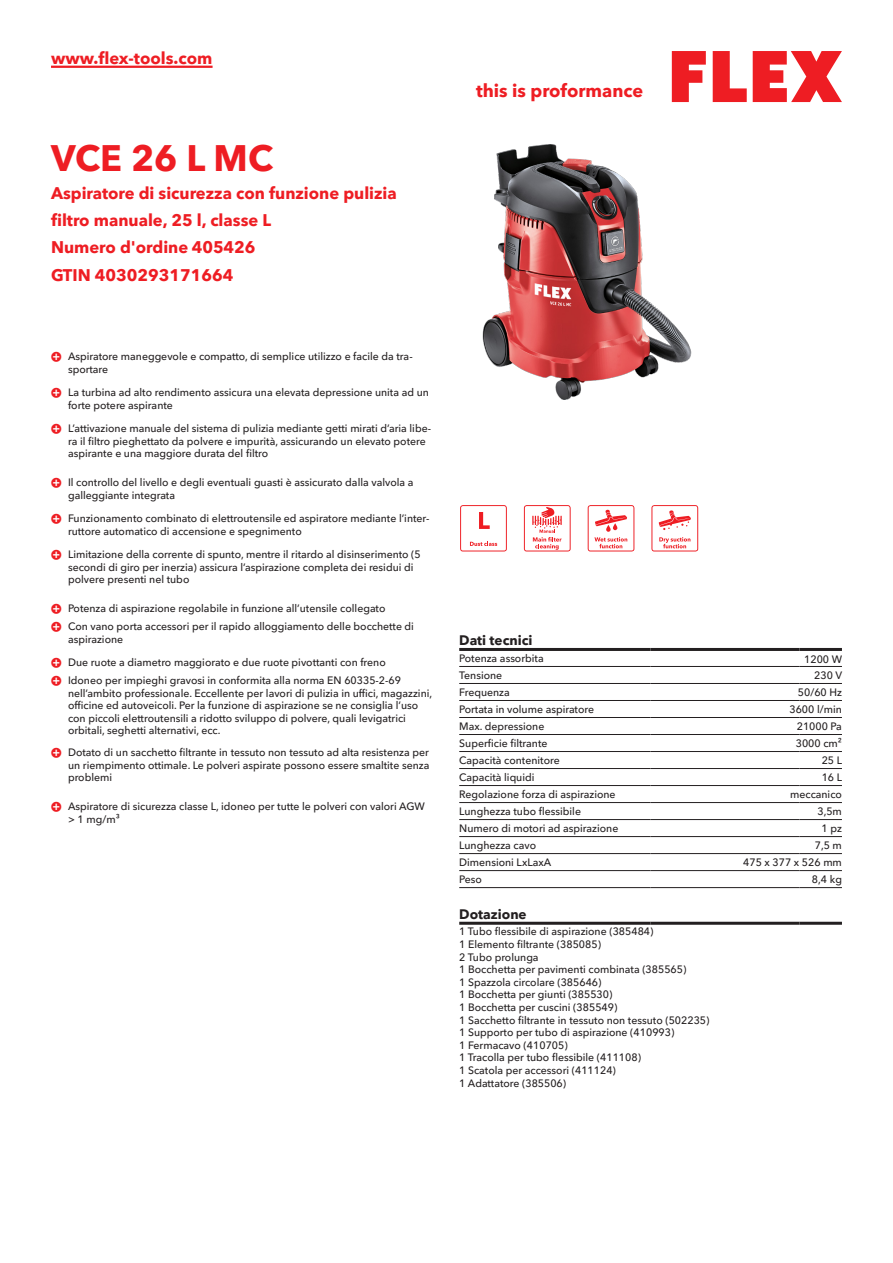
<style>
.page{position:relative;width:893px;height:1263px;background:#fff}
.page>*{position:absolute;margin:0;border:0;box-sizing:border-box;transform-origin:0 0}
.CB_AF_Product-name{font:700 36px "Avenir Next W1 G";color:#ee1d23}
.t1{font:700 18px "Avenir Next W1 G";color:#ee1d23}
.CB_AF_Product-short{font:700 16.5px/27px "Avenir Next W1 G";color:#ee1d23}
.CB_AF_Order-number{font:700 16.5px "Avenir Next W1 G";color:#ee1d23}
.CB_AF_Table-headline{font:700 13.5px "Avenir Next W1 G";color:#231f20}
.CB_AF_Table-specific{font:500 10.5px/12.6px "Avenir Next W1 G";color:#231f20}
</style>
<div class="page">
<svg style="left:672px;top:51px;width:34px;height:51px"></svg>
<svg style="left:713px;top:51px;width:34px;height:51px"></svg>
<svg style="left:753px;top:51px;width:89px;height:51px"></svg>
<hr style="left:51px;top:66px;width:162px;height:2px;background:#ee1d23">
<img style="left:482px;top:144px;width:210px;height:255px">
<hr style="left:459px;top:666px;width:192px;height:1px;background:#231f20">
<hr style="left:651px;top:666px;width:148px;height:1px;background:#231f20">
<hr style="left:799px;top:666px;width:43px;height:1px;background:#231f20">
<hr style="left:459px;top:683px;width:192px;height:1px;background:#231f20">
<hr style="left:651px;top:683px;width:148px;height:1px;background:#231f20">
<hr style="left:799px;top:683px;width:43px;height:1px;background:#231f20">
<hr style="left:459px;top:700px;width:192px;height:1px;background:#231f20">
<hr style="left:651px;top:700px;width:148px;height:1px;background:#231f20">
<hr style="left:799px;top:700px;width:43px;height:1px;background:#231f20">
<hr style="left:459px;top:717px;width:192px;height:1px;background:#231f20">
<hr style="left:651px;top:717px;width:148px;height:1px;background:#231f20">
<hr style="left:799px;top:717px;width:43px;height:1px;background:#231f20">
<hr style="left:459px;top:734px;width:192px;height:1px;background:#231f20">
<hr style="left:651px;top:734px;width:148px;height:1px;background:#231f20">
<hr style="left:799px;top:734px;width:43px;height:1px;background:#231f20">
<hr style="left:459px;top:751px;width:192px;height:1px;background:#231f20">
<hr style="left:651px;top:751px;width:148px;height:1px;background:#231f20">
<hr style="left:799px;top:751px;width:43px;height:1px;background:#231f20">
<hr style="left:459px;top:768px;width:192px;height:1px;background:#231f20">
<hr style="left:651px;top:768px;width:148px;height:1px;background:#231f20">
<hr style="left:799px;top:768px;width:43px;height:1px;background:#231f20">
<hr style="left:459px;top:785px;width:192px;height:1px;background:#231f20">
<hr style="left:651px;top:785px;width:148px;height:1px;background:#231f20">
<hr style="left:799px;top:785px;width:43px;height:1px;background:#231f20">
<hr style="left:459px;top:802px;width:192px;height:1px;background:#231f20">
<hr style="left:651px;top:802px;width:148px;height:1px;background:#231f20">
<hr style="left:799px;top:802px;width:43px;height:1px;background:#231f20">
<hr style="left:459px;top:819px;width:192px;height:1px;background:#231f20">
<hr style="left:651px;top:819px;width:148px;height:1px;background:#231f20">
<hr style="left:799px;top:819px;width:43px;height:1px;background:#231f20">
<hr style="left:459px;top:836px;width:192px;height:1px;background:#231f20">
<hr style="left:651px;top:836px;width:148px;height:1px;background:#231f20">
<hr style="left:799px;top:836px;width:43px;height:1px;background:#231f20">
<hr style="left:459px;top:853px;width:192px;height:1px;background:#231f20">
<hr style="left:651px;top:853px;width:148px;height:1px;background:#231f20">
<hr style="left:799px;top:853px;width:43px;height:1px;background:#231f20">
<hr style="left:459px;top:870px;width:192px;height:1px;background:#231f20">
<hr style="left:651px;top:870px;width:148px;height:1px;background:#231f20">
<hr style="left:799px;top:870px;width:43px;height:1px;background:#231f20">
<hr style="left:459px;top:887px;width:192px;height:1px;background:#231f20">
<hr style="left:651px;top:887px;width:148px;height:1px;background:#231f20">
<hr style="left:799px;top:887px;width:43px;height:1px;background:#231f20">
<hr style="left:459px;top:648px;width:192px;height:3px;background:#231f20">
<hr style="left:651px;top:648px;width:148px;height:3px;background:#231f20">
<hr style="left:799px;top:648px;width:43px;height:3px;background:#231f20">
<hr style="left:459px;top:922px;width:192px;height:3px;background:#231f20">
<hr style="left:651px;top:922px;width:148px;height:3px;background:#231f20">
<hr style="left:799px;top:922px;width:43px;height:3px;background:#231f20">
<svg style="left:460px;top:505px;width:47px;height:46px"></svg>
<svg style="left:524px;top:505px;width:47px;height:46px"></svg>
<svg style="left:588px;top:505px;width:46px;height:46px"></svg>
<svg style="left:651px;top:505px;width:47px;height:46px"></svg>
<h3 class="CB_AF_Product-short" style="left:51px;top:43px;width:163px">www.flex-tools.com</h3>
<p class="CB_AF_Product-name" style="left:51px;top:130px;width:224px">VCE 26 L MC</p>
<p class="CB_AF_Product-short" style="left:51px;top:178px;width:347px">Aspiratore di sicurezza con funzione pulizia filtro manuale, 25 l, classe L</p>
<p class="CB_AF_Order-number" style="left:51px;top:234px;width:206px">Numero d'ordine 405426</p>
<p class="CB_AF_Order-number" style="left:51px;top:262px;width:184px">GTIN 4030293171664</p>
<h2 class="t1" style="left:476px;top:77px;width:169px">this is proformance</h2>
<p class="CB_AF_Table-specific" style="left:68px;top:349px;width:346px">Aspiratore maneggevole e compatto, di semplice utilizzo e facile da tra&shy;sportare</p>
<p class="CB_AF_Table-specific" style="left:68px;top:385px;width:362px">La turbina ad alto rendimento assicura una elevata depressione unita ad un forte potere aspirante</p>
<p class="CB_AF_Table-specific" style="left:68px;top:421px;width:365px">L’attivazione manuale del sistema di pulizia mediante getti mirati d’aria libe&shy;ra il filtro pieghettato da polvere e impurità, assicurando un elevato potere aspirante e una maggiore durata del filtro</p>
<p class="CB_AF_Table-specific" style="left:68px;top:475px;width:347px">Il controllo del livello e degli eventuali guasti è assicurato dalla valvola a galleggiante integrata</p>
<p class="CB_AF_Table-specific" style="left:68px;top:511px;width:363px">Funzionamento combinato di elettroutensile ed aspiratore mediante l’inter&shy;ruttore automatico di accensione e spegnimento</p>
<p class="CB_AF_Table-specific" style="left:68px;top:547px;width:354px">Limitazione della corrente di spunto, mentre il ritardo al disinserimento (5 secondi di giro per inerzia) assicura l’aspirazione completa dei residui di polvere presenti nel tubo</p>
<p class="CB_AF_Table-specific" style="left:68px;top:601px;width:319px">Potenza di aspirazione regolabile in funzione all’utensile collegato</p>
<p class="CB_AF_Table-specific" style="left:68px;top:619px;width:347px">Con vano porta accessori per il rapido alloggiamento delle bocchette di aspirazione</p>
<p class="CB_AF_Table-specific" style="left:68px;top:655px;width:319px">Due ruote a diametro maggiorato e due ruote pivottanti con freno</p>
<p class="CB_AF_Table-specific" style="left:68px;top:673px;width:366px">Idoneo per impieghi gravosi in conformita alla norma EN 60335-2-69 nell’ambito professionale. Eccellente per lavori di pulizia in uffici, magazzini, officine ed autoveicoli. Per la funzione di aspirazione se ne consiglia l’uso con piccoli elettroutensili a ridotto sviluppo di polvere, quali levigatrici orbitali, seghetti alternativi, ecc.</p>
<p class="CB_AF_Table-specific" style="left:68px;top:745px;width:363px;text-align:justify">Dotato di un sacchetto filtrante in tessuto non tessuto ad alta resistenza per un riempimento ottimale. Le polveri aspirate possono essere smaltite senza problemi</p>
<p class="CB_AF_Table-specific" style="left:68px;top:799px;width:358px">Aspiratore di sicurezza classe L, idoneo per tutte le polveri con valori AGW &gt; 1 mg/m³</p>
<p class="CB_AF_Table-headline" style="left:459px;top:630px;width:75px">Dati tecnici</p>
<p class="CB_AF_Table-specific" style="left:459px;top:651px;width:86px">Potenza assorbita</p>
<p class="CB_AF_Table-specific" style="left:804px;top:652px;width:39px">1200 W</p>
<p class="CB_AF_Table-specific" style="left:459px;top:668px;width:45px">Tensione</p>
<p class="CB_AF_Table-specific" style="left:814px;top:668px;width:29px">230 V</p>
<p class="CB_AF_Table-specific" style="left:459px;top:685px;width:52px">Frequenza</p>
<p class="CB_AF_Table-specific" style="left:798px;top:685px;width:46px">50/60 Hz</p>
<p class="CB_AF_Table-specific" style="left:459px;top:702px;width:136px">Portata in volume aspiratore</p>
<p class="CB_AF_Table-specific" style="left:789px;top:702px;width:54px">3600 l/min</p>
<p class="CB_AF_Table-specific" style="left:459px;top:719px;width:87px">Max. depressione</p>
<p class="CB_AF_Table-specific" style="left:797px;top:719px;width:47px">21000 Pa</p>
<p class="CB_AF_Table-specific" style="left:459px;top:736px;width:90px">Superficie filtrante</p>
<p class="CB_AF_Table-specific" style="left:796px;top:736px;width:48px">3000 cm²</p>
<p class="CB_AF_Table-specific" style="left:459px;top:753px;width:102px">Capacità contenitore</p>
<p class="CB_AF_Table-specific" style="left:822px;top:753px;width:22px">25 L</p>
<p class="CB_AF_Table-specific" style="left:459px;top:770px;width:77px">Capacità liquidi</p>
<p class="CB_AF_Table-specific" style="left:822px;top:770px;width:22px">16 L</p>
<p class="CB_AF_Table-specific" style="left:459px;top:787px;width:158px">Regolazione forza di aspirazione</p>
<p class="CB_AF_Table-specific" style="left:790px;top:787px;width:53px">meccanico</p>
<p class="CB_AF_Table-specific" style="left:459px;top:804px;width:123px">Lunghezza tubo flessibile</p>
<p class="CB_AF_Table-specific" style="left:817px;top:804px;width:26px">3,5m</p>
<p class="CB_AF_Table-specific" style="left:459px;top:821px;width:161px">Numero di motori ad aspirazione</p>
<p class="CB_AF_Table-specific" style="left:822px;top:821px;width:22px">1 pz</p>
<p class="CB_AF_Table-specific" style="left:459px;top:838px;width:78px">Lunghezza cavo</p>
<p class="CB_AF_Table-specific" style="left:815px;top:838px;width:29px">7,5 m</p>
<p class="CB_AF_Table-specific" style="left:459px;top:855px;width:94px">Dimensioni LxLaxA</p>
<p class="CB_AF_Table-specific" style="left:743px;top:855px;width:100px">475 x 377 x 526 mm</p>
<p class="CB_AF_Table-specific" style="left:459px;top:872px;width:24px">Peso</p>
<p class="CB_AF_Table-specific" style="left:812px;top:872px;width:32px">8,4 kg</p>
<p class="CB_AF_Table-headline" style="left:459px;top:903px;width:69px">Dotazione</p>
<p class="CB_AF_Table-specific" style="left:459px;top:924px;width:252px">1 Tubo flessibile di aspirazione (385484)<br>1 Elemento filtrante (385085)<br>2 Tubo prolunga<br>1 Bocchetta per pavimenti combinata (385565)<br>1 Spazzola circolare (385646)<br>1 Bocchetta per giunti (385530)<br>1 Bocchetta per cuscini (385549)<br>1 Sacchetto filtrante in tessuto non tessuto (502235)<br>1 Supporto per tubo di aspirazione (410993)<br>1 Fermacavo (410705)<br>1 Tracolla per tubo flessibile (411108)<br>1 Scatola per accessori (411124)<br>1 Adattatore (385506)</p>
</div>
